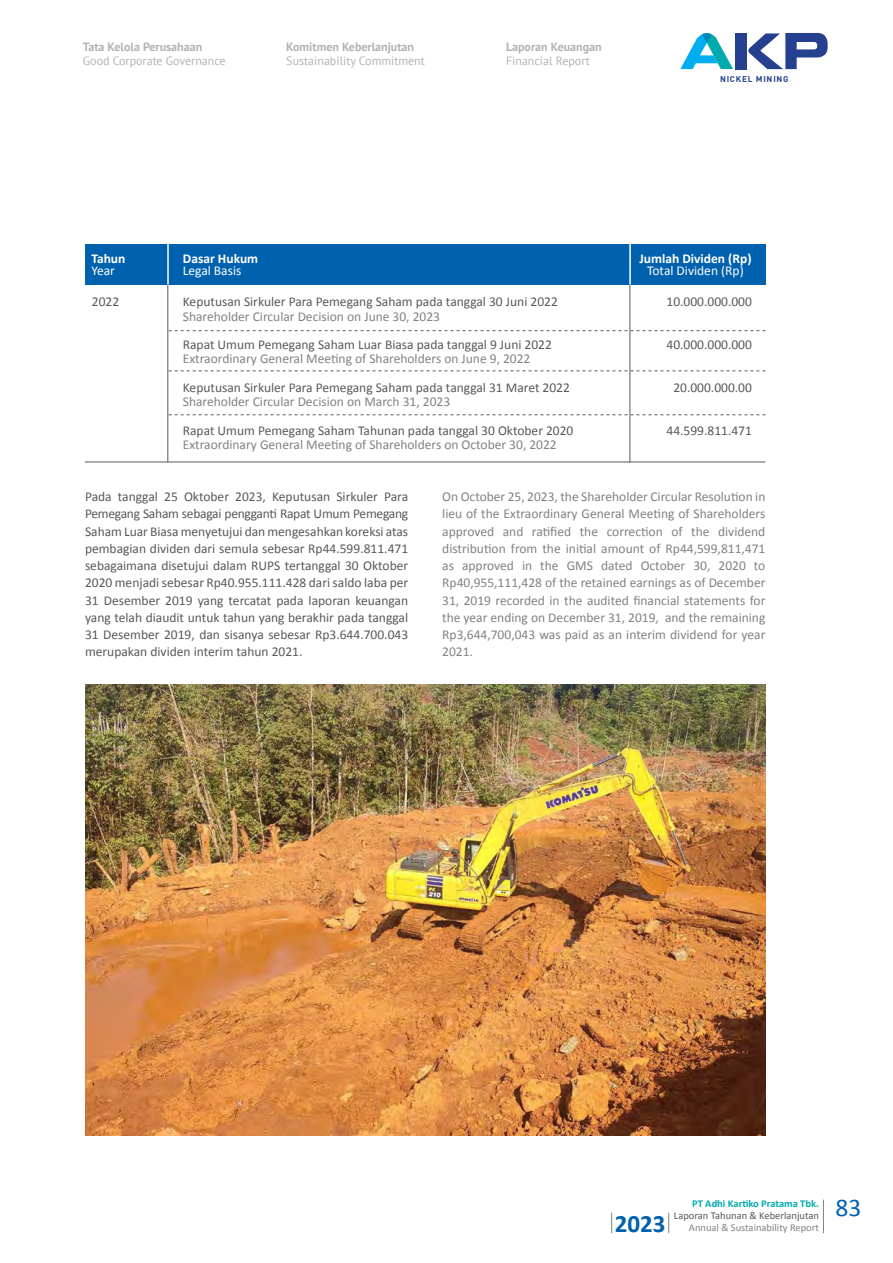
<style>
.page{position:relative;width:893px;height:1263px;background:#fff}
.page>*{position:absolute;margin:0;border:0;box-sizing:border-box;transform-origin:0 0}
.t1{font:25.5px "Calibri";color:#0061af}
.t2{font:700 25.05px "Calibri";color:#0061af}
.t3{font:13.5px/17.2px "Calibri";color:#58595b;text-align:justify}
.t4{font:13.5px/17.2px "Calibri";color:#808285;text-align:justify}
.t5{font:700 13.5px "Calibri";color:#fff}
.t6{font:13.5px "Calibri";color:#fff}
.t7{font:12px "PT Sans";color:#b3b3b3}
.t8{font:700 12px "PT Sans";color:#b3b3b3}
.t9{font:10.5px "Calibri";color:#58595b}
.t10{font:10.5px "Calibri";color:#808285}
.t11{font:700 10.5px "Calibri";color:#00aaad}
.t12{font:700 8.25px "DIN Pro";letter-spacing:.1em;color:#25408f}
</style>
<div class="page">
<svg style="left:611px;top:1213px;width:1px;height:20px"></svg>
<svg style="left:668px;top:1213px;width:1px;height:20px"></svg>
<hr style="left:823px;top:1199px;width:1px;height:34px;background:#808285">
<div style="left:736px;top:33px;width:11px;height:36px;background:#25408f"></div>
<svg style="left:748px;top:33px;width:80px;height:36px"></svg>
<svg style="left:680px;top:33px;width:53px;height:36px"></svg>
<hr style="left:85px;top:462px;width:680px;height:1px;background:#58595b">
<svg style="left:169px;top:330px;width:596px;height:1px"></svg>
<svg style="left:169px;top:371px;width:596px;height:1px"></svg>
<svg style="left:169px;top:414px;width:596px;height:1px"></svg>
<div style="left:85px;top:244px;width:680px;height:41px;background:#0061af"></div>
<hr style="left:630px;top:285px;width:1px;height:177px;background:#58595b">
<hr style="left:168px;top:285px;width:1px;height:177px;background:#58595b">
<hr style="left:629px;top:243px;width:2px;height:42px;background:#fff">
<hr style="left:167px;top:243px;width:2px;height:42px;background:#fff">
<img style="left:85px;top:685px;width:680px;height:450px">
<p class="t8" style="left:83px;top:38px;width:121px">Tata Kelola Perusahaan</p>
<p class="t7" style="left:83px;top:53px;width:144px">Good Corporate Governance</p>
<p class="t8" style="left:286px;top:38px;width:129px">Komitmen Keberlanjutan</p>
<p class="t7" style="left:286px;top:53px;width:140px">Sustainability Commitment</p>
<p class="t8" style="left:506px;top:38px;width:97px">Laporan Keuangan</p>
<p class="t7" style="left:506px;top:53px;width:85px">Financial Report</p>
<p class="t12" style="left:720px;top:74px;width:70px">NICKEL MINING</p>
<p class="t5" style="left:91px;top:249px;width:36px">Tahun</p>
<p class="t6" style="left:91px;top:262px;width:25px">Year</p>
<p class="t5" style="left:183px;top:249px;width:77px">Dasar Hukum</p>
<p class="t6" style="left:183px;top:262px;width:60px">Legal Basis</p>
<p class="t5" style="left:639px;top:249px;width:114px">Jumlah Dividen (Rp)</p>
<p class="t6" style="left:647px;top:262px;width:98px">Total Dividen (Rp)</p>
<p class="t3" style="left:92px;top:293px;width:29px">2022</p>
<p class="t3" style="left:183px;top:293px;width:376px">Keputusan Sirkuler Para Pemegang Saham pada tanggal 30 Juni 2022</p>
<p class="t4" style="left:183px;top:307px;width:259px">Shareholder Circular Decision on June 30, 2023</p>
<p class="t3" style="left:183px;top:335px;width:371px">Rapat Umum Pemegang Saham Luar Biasa pada tanggal 9 Juni 2022</p>
<p class="t4" style="left:183px;top:350px;width:349px">Extraordinary General Meeting of Shareholders on June 9, 2022</p>
<p class="t3" style="left:183px;top:378px;width:389px">Keputusan Sirkuler Para Pemegang Saham pada tanggal 31 Maret 2022</p>
<p class="t4" style="left:183px;top:392px;width:269px">Shareholder Circular Decision on March 31, 2023</p>
<p class="t3" style="left:183px;top:421px;width:392px">Rapat Umum Pemegang Saham Tahunan pada tanggal 30 Oktober 2020</p>
<p class="t4" style="left:183px;top:435px;width:375px">Extraordinary General Meeting of Shareholders on October 30, 2022</p>
<p class="t3" style="left:666px;top:293px;width:87px">10.000.000.000</p>
<p class="t3" style="left:666px;top:335px;width:87px">40.000.000.000</p>
<p class="t3" style="left:673px;top:378px;width:80px">20.000.000.00</p>
<p class="t3" style="left:666px;top:421px;width:87px">44.599.811.471</p>
<p class="t3" style="left:85px;top:487px;width:325px">Pada tanggal 25 Oktober 2023, Keputusan Sirkuler Para Pemegang Saham sebagai pengganti Rapat Umum Pemegang Saham Luar Biasa menyetujui dan mengesahkan koreksi atas pembagian dividen dari semula sebesar Rp44.599.811.471 sebagaimana disetujui dalam RUPS tertanggal 30 Oktober 2020 menjadi sebesar Rp40.955.111.428 dari saldo laba per 31 Desember 2019 yang tercatat pada laporan keuangan yang telah diaudit untuk tahun yang berakhir pada tanggal 31 Desember 2019, dan sisanya sebesar Rp3.644.700.043 merupakan dividen interim tahun 2021.</p>
<p class="t4" style="left:442px;top:487px;width:325px">On October 25, 2023, the Shareholder Circular Resolution in lieu of the Extraordinary General Meeting of Shareholders approved and ratified the correction of the dividend distribution from the initial amount of Rp44,599,811,471 as approved in the GMS dated October 30, 2020 to Rp40,955,111,428 of the retained earnings as of December 31, 2019 recorded in the audited financial statements for the year ending on December 31, 2019, and the remaining Rp3,644,700,043 was paid as an interim dividend for year 2021.</p>
<h2 class="t2" style="left:615px;top:1206px;width:52px">2023</h2>
<p class="t11" style="left:692px;top:1196px;width:128px">PT Adhi Kartiko Pratama Tbk.</p>
<p class="t9" style="left:674px;top:1209px;width:147px">Laporan Tahunan &amp; Keberlanjutan</p>
<p class="t10" style="left:689px;top:1221px;width:132px">Annual &amp; Sustainability Report</p>
<h1 class="t1" style="left:836px;top:1191px;width:27px">83</h1>
</div>
